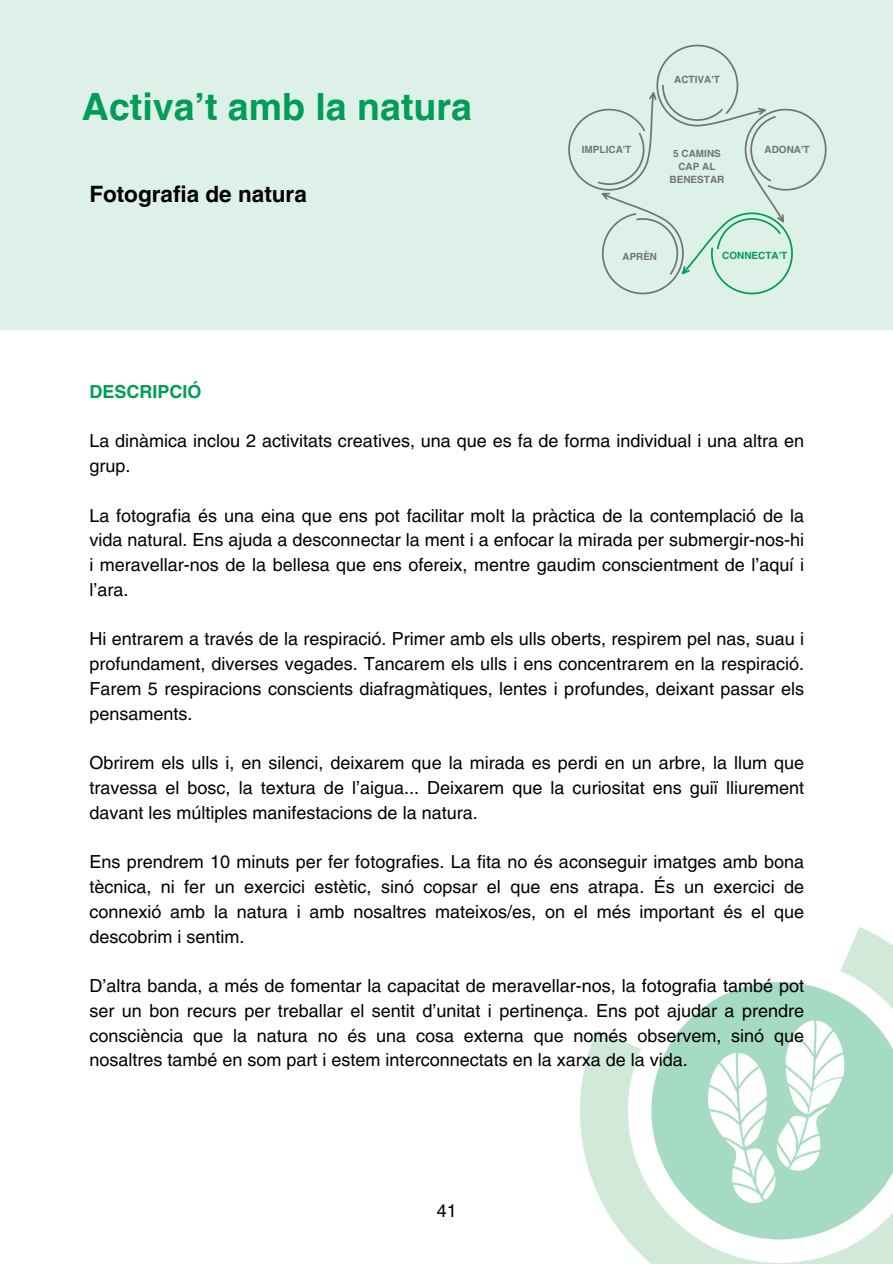
<style>
.page{position:relative;width:893px;height:1264px;background:#fff}
.page>*{position:absolute;margin:0;border:0;box-sizing:border-box;transform-origin:0 0}
.t1{font:700 37.5px "Helvetica LT Pro";color:#009d56}
.t2{font:700 22.5px "Helvetica LT Pro";color:#000}
.t3{font:18px/24.8px "Helvetica LT Pro";color:#000;text-align:justify}
.t4{font:700 18px "Helvetica LT Pro";color:#009d56}
.t5{font:18px "Helvetica World";color:#000}
.t6{font:700 10.05px/13.4px "Helvetica LT Pro";color:#737373;text-align:center}
.t7{font:700 10.05px "Helvetica LT Pro";color:#009d56}
.t8{font:700 9.9px "Helvetica LT Pro";color:#737373}
</style>
<div class="page">
<img style="left:580px;top:927px;width:312px;height:336px">
<div style="left:0;top:0;width:892px;height:329px;background:#ddf1e8"></div>
<svg style="left:568px;top:45px;width:258px;height:249px"></svg>
<p class="t1" style="left:82px;top:93px;width:391px">Activa’t amb la natura</p>
<p class="t2" style="left:89px;top:185px;width:219px">Fotografia de natura</p>
<h2 class="t6" style="left:581px;top:143px;width:51px">IMPLICA'T</h2>
<p class="t6" style="left:674px;top:74px;width:47px">ACTIVA'T</p>
<p class="t6" style="left:669px;top:147px;width:56px">5 CAMINS<br>CAP AL<br>BENESTAR</p>
<h1 class="t6" style="left:764px;top:143px;width:47px">ADONA'T</h1>
<p class="t8" style="left:622px;top:252px;width:36px">APRÈN</p>
<p class="t7" style="left:722px;top:252px;width:67px">CONNECTA'T</p>
<p class="t4" style="left:89px;top:385px;width:114px">DESCRIPCIÓ</p>
<h3 class="t3" style="left:89px;top:430px;width:716px">La dinàmica inclou 2 activitats creatives, una que es fa de forma individual i una altra en grup.</h3>
<h4 class="t3" style="left:89px;top:504px;width:716px">La fotografia és una eina que ens pot facilitar molt la pràctica de la contemplació de la vida natural. Ens ajuda a desconnectar la ment i a enfocar la mirada per submergir-nos-hi i meravellar-nos de la bellesa que ens ofereix, mentre gaudim conscientment de l’aquí i l’ara.</h4>
<h4 class="t3" style="left:89px;top:628px;width:716px">Hi entrarem a través de la respiració. Primer amb els ulls oberts, respirem pel nas, suau i profundament, diverses vegades. Tancarem els ulls i ens concentrarem en la respiració.<br>Farem 5 respiracions conscients diafragmàtiques, lentes i profundes, deixant passar els pensaments.</h4>
<h4 class="t3" style="left:89px;top:752px;width:716px">Obrirem els ulls i, en silenci, deixarem que la mirada es perdi en un arbre, la llum que travessa el bosc, la textura de l’aigua... Deixarem que la curiositat ens guiï lliurement davant les múltiples manifestacions de la natura.</h4>
<h4 class="t3" style="left:89px;top:851px;width:716px">Ens prendrem 10 minuts per fer fotografies. La fita no és aconseguir imatges amb bona tècnica, ni fer un exercici estètic, sinó copsar el que ens atrapa. És un exercici de connexió amb la natura i amb nosaltres mateixos/es, on el més important és el que descobrim i sentim.</h4>
<h4 class="t3" style="left:89px;top:975px;width:716px">D’altra banda, a més de fomentar la capacitat de meravellar-nos, la fotografia també pot ser un bon recurs per treballar el sentit d’unitat i pertinença. Ens pot ajudar a prendre consciència que la natura no és una cosa externa que només observem, sinó que nosaltres també en som part i estem interconnectats en la xarxa de la vida.</h4>
<h4 class="t5" style="left:436px;top:1200px;width:22px">41</h4>
</div>
